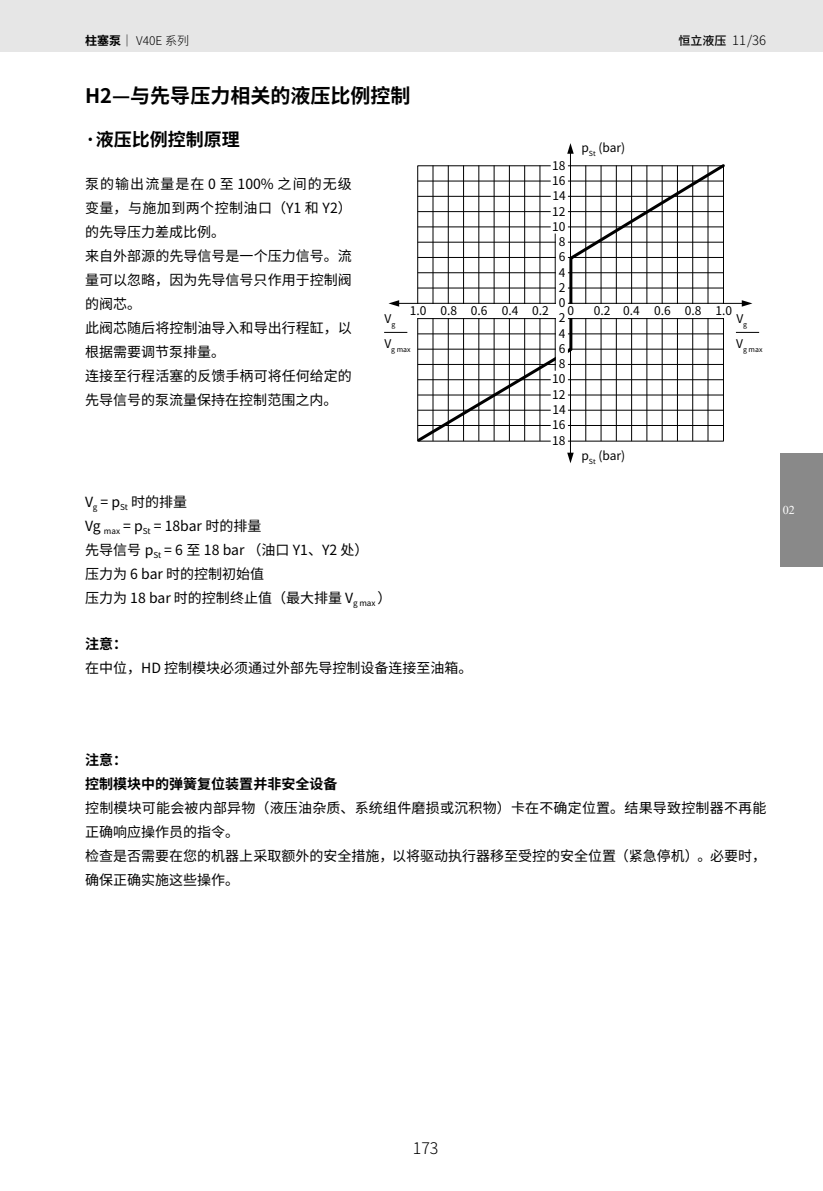
<style>
.page{position:relative;width:823px;height:1191px;background:#fff}
.page>*{position:absolute;margin:0;border:0;box-sizing:border-box;transform-origin:0 0}
.t1{font:700 20px "Noto Sans Hans";color:#000}
.t2{font:700 18px "Noto Sans Hans";color:#000}
.t3{font:300 16px "Noto Sans Hans";color:#000}
.t4{font:14px/24px "Noto Sans Hans";color:#000}
.t5{font:700 14px/24px "Noto Sans Hans";color:#000}
.t6{font:300 13px "Noto Sans Hans";color:#000}
.t7{font:12px/15.2px "Noto Sans Hans";color:#000;text-align:center}
.t8{font:300 12px "Noto Sans Hans";color:#000}
.t9{font:12px "Times New Roman";color:#fff}
.t10{font:7px "Noto Sans Hans";color:#000}
.s1{font-weight:700}
.s2{font-weight:500;font-size:12px}
</style>
<div class="page">
<div style="left:0;top:0;width:822px;height:51px;background:#e6e6e6"></div>
<div style="left:780px;top:454px;width:42px;height:113px;background:#898989"></div>
<svg style="left:384px;top:143px;width:374px;height:320px"></svg>
<p class="t8" style="left:85px;top:33px;width:105px"><span class="s1">柱塞泵</span>｜ V40E 系列</p>
<p class="t6" style="left:678px;top:33px;width:89px"><span class="s2">恒立液压</span> 11/36</p>
<h1 class="t1" style="left:85px;top:84px;width:327px">H2—与先导压力相关的液压比例控制</h1>
<p class="t2" style="left:85px;top:129px;width:156px">·液压比例控制原理</p>
<p class="t7" style="left:581px;top:140px;width:45px">p<sub>St</sub> (bar)</p>
<p class="t4" style="left:85px;top:172px;width:268px">泵的输出流量是在 0 至 100% 之间的无级变量，与施加到两个控制油口（Y1 和 Y2）的先导压力差成比例。<br>来自外部源的先导信号是一个压力信号。流量可以忽略，因为先导信号只作用于控制阀的阀芯。<br>此阀芯随后将控制油导入和导出行程缸，以根据需要调节泵排量。<br>连接至行程活塞的反馈手柄可将任何给定的先导信号的泵流量保持在控制范围之内。</p>
<p class="t7" style="left:552px;top:158px;width:15px">18<br>16<br>14<br>12<br>10<br>8<br>6<br>4<br>2</p>
<p class="t7" style="left:552px;top:326px;width:15px">4<br>6<br>8<br>10<br>12<br>14<br>16<br>18</p>
<p class="t7" style="left:558px;top:295px;width:8px;text-align:left">0<br>2</p>
<p class="t7" style="left:567px;top:303px;width:8px">0</p>
<p class="t7" style="left:409px;top:303px;width:140px">1.0 0.8 0.6 0.4 0.2</p>
<p class="t7" style="left:593px;top:303px;width:140px">0.2 0.4 0.6 0.8 1.0</p>
<p class="t7" style="left:384px;top:311px;width:12px">V<sub>g</sub></p>
<p class="t10" style="left:384px;top:346px;width:28px"><sup>V</sup>g max</p>
<p class="t7" style="left:736px;top:311px;width:12px">V<sub>g</sub></p>
<p class="t10" style="left:735px;top:346px;width:28px"><sup>V</sup>g max</p>
<p class="t7" style="left:581px;top:448px;width:45px">p<sub>St</sub> (bar)</p>
<p class="t4" style="left:85px;top:490px;width:308px">V<sub>g</sub> = p<sub>St</sub> 时的排量<br>Vg <sub>max</sub> = p<sub>St</sub> = 18bar 时的排量<br>先导信号 p<sub>St</sub> = 6 至 18 bar （油口 Y1、Y2 处）<br>压力为 6 bar 时的控制初始值<br>压力为 18 bar 时的控制终止值（最大排量 V<sub>g</sub> <sub>max</sub> ）</p>
<p class="t5" style="left:85px;top:632px;width:43px">注意：</p>
<p class="t4" style="left:85px;top:656px;width:388px">在中位，HD 控制模块必须通过外部先导控制设备连接至油箱。</p>
<p class="t9" style="left:782px;top:502px;width:13px">02</p>
<p class="t5" style="left:85px;top:748px;width:253px">注意：<br>控制模块中的弹簧复位装置并非安全设备</p>
<p class="t4" style="left:85px;top:796px;width:682px">控制模块可能会被内部异物（液压油杂质、系统组件磨损或沉积物）卡在不确定位置。结果导致控制器不再能正确响应操作员的指令。<br>检查是否需要在您的机器上采取额外的安全措施，以将驱动执行器移至受控的安全位置（紧急停机）。必要时，确保正确实施这些操作。</p>
<p class="t3" style="left:412px;top:1139px;width:27px">173</p>
</div>
